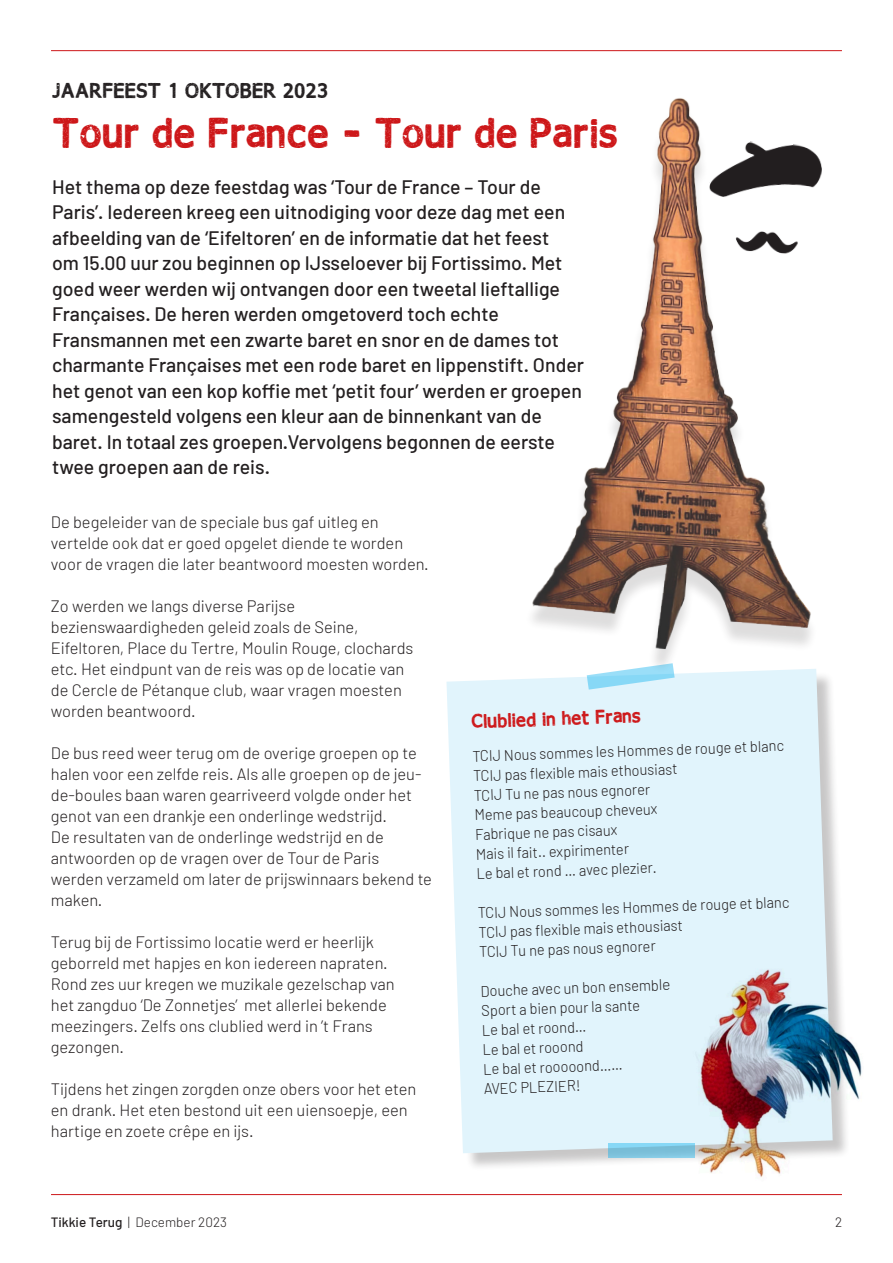
<style>
.page{position:relative;width:893px;height:1263px;background:#fff}
.page>*{position:absolute;margin:0;border:0;box-sizing:border-box;transform-origin:0 0}
.grote_header{font:42px "Good bye lullaby";color:#cd1719}
.subkop{font:21px "Good bye lullaby";color:#231f20}
.Intro{font:500 19.5px/25.5px "Barlow";color:#231f20}
.subkop-2{font:19.5px "Good bye lullaby";color:#cd1719}
.body{font:300 16.5px/21px "Barlow";color:#231f20}
.body-2{font:300 15.45px "Barlow";color:#231f20;scale:.95 1}
.t1{font:300 13.5px "Barlow";color:#231f20}
.s1{font-weight:500}
</style>
<div class="page">
<hr style="left:51px;top:50px;width:791px;height:1px;background:#cd1719">
<hr style="left:51px;top:1194px;width:791px;height:1px;background:#cd1719">
<div style="left:449px;top:671px;width:402px;height:500px;background:#231f20;opacity:.25"></div>
<div style="left:446px;top:671px;width:387px;height:482px;background:#e1f4fc"></div>
<svg style="left:587px;top:673px;width:88px;height:17px"></svg>
<svg style="left:608px;top:1143px;width:58px;height:14px"></svg>
<img style="left:532px;top:98px;width:284px;height:573px">
<img style="left:705px;top:139px;width:117px;height:120px">
<img style="left:666px;top:962px;width:196px;height:234px">
<p class="subkop" style="left:52px;top:80px;width:278px">JAARFEEST 1 OKTOBER 2023</p>
<p class="grote_header" style="left:52px;top:112px;width:567px">Tour de France - Tour de Paris</p>
<p class="Intro" style="left:52px;top:174px;width:533px">Het thema op deze feestdag was ‘Tour de France – Tour de Paris’. Iedereen kreeg een uitnodiging voor deze dag met een afbeelding van de ‘Eifeltoren’ en de informatie dat het feest<br>om 15.00 uur zou beginnen op IJsseloever bij Fortissimo. Met goed weer werden wij ontvangen door een tweetal lieftallige Françaises. De heren werden omgetoverd toch echte Fransmannen met een zwarte baret en snor en de dames tot charmante Françaises met een rode baret en lippenstift. Onder het genot van een kop koffie met ‘petit four’ werden er groepen samengesteld volgens een kleur aan de binnenkant van de baret. In totaal zes groepen.Vervolgens begonnen de eerste twee groepen aan de reis.</p>
<p class="body" style="left:51px;top:511px;width:379px">De begeleider van de speciale bus gaf uitleg en vertelde ook dat er goed opgelet diende te worden voor de vragen die later beantwoord moesten worden.</p>
<p class="body" style="left:51px;top:595px;width:364px">Zo werden we langs diverse Parijse bezienswaardigheden geleid zoals de Seine, Eifeltoren, Place du Tertre, Moulin Rouge, clochards etc. Het eindpunt van de reis was op de locatie van de Cercle de Pétanque club, waar vragen moesten worden beantwoord.</p>
<p class="body" style="left:51px;top:742px;width:372px">De bus reed weer terug om de overige groepen op te halen voor een zelfde reis. Als alle groepen op de jeu&shy;de-boules baan waren gearriveerd volgde onder het genot van een drankje een onderlinge wedstrijd.</p>
<p class="body" style="left:51px;top:826px;width:383px">De resultaten van de onderlinge wedstrijd en de antwoorden op de vragen over de Tour de Paris werden verzameld om later de prijswinnaars bekend te maken.</p>
<p class="body" style="left:51px;top:931px;width:338px">Terug bij de Fortissimo locatie werd er heerlijk geborreld met hapjes en kon iedereen napraten.</p>
<p class="body" style="left:51px;top:973px;width:345px">Rond zes uur kregen we muzikale gezelschap van het zangduo ‘De Zonnetjes’ met allerlei bekende meezingers. Zelfs ons clublied werd in ’t Frans gezongen.</p>
<p class="body" style="left:51px;top:1078px;width:367px">Tijdens het zingen zorgden onze obers voor het eten en drank. Het eten bestond uit een uiensoepje, een hartige en zoete crêpe en ijs.</p>
<p class="subkop-2" style="left:471px;top:712px;width:171px;rotate:-2deg">Clublied in het Frans</p>
<p class="body-2" style="left:472px;top:747px;width:330px;rotate:-2deg">TCIJ Nous sommes les Hommes de rouge et blanc</p>
<p class="body-2" style="left:473px;top:766px;width:217px;rotate:-2deg">TCIJ pas fl exible mais ethousiast</p>
<p class="body-2" style="left:474px;top:786px;width:187px;rotate:-2deg">TCIJ Tu ne pas nous egnorer</p>
<p class="body-2" style="left:474px;top:805px;width:194px;rotate:-2deg">Meme pas beaucoup cheveux</p>
<p class="body-2" style="left:475px;top:825px;width:151px;rotate:-2deg">Fabrique ne pas cisaux</p>
<p class="body-2" style="left:476px;top:844px;width:163px;rotate:-2deg">Mais il fait.. expirimenter</p>
<p class="body-2" style="left:476px;top:864px;width:191px;rotate:-2deg">Le bal et rond … avec plezier.</p>
<p class="body-2" style="left:478px;top:903px;width:330px;rotate:-2deg">TCIJ Nous sommes les Hommes de rouge et blanc</p>
<p class="body-2" style="left:478px;top:923px;width:217px;rotate:-2deg">TCIJ pas fl exible mais ethousiast</p>
<p class="body-2" style="left:479px;top:942px;width:187px;rotate:-2deg">TCIJ Tu ne pas nous egnorer</p>
<p class="body-2" style="left:480px;top:981px;width:201px;rotate:-2deg">Douche avec un bon ensemble</p>
<p class="body-2" style="left:481px;top:1001px;width:169px;rotate:-2deg">Sport a bien pour la sante</p>
<p class="body-2" style="left:482px;top:1020px;width:111px;rotate:-2deg">Le bal et roond…</p>
<p class="body-2" style="left:482px;top:1040px;width:108px;rotate:-2deg">Le bal et rooond</p>
<p class="body-2" style="left:483px;top:1059px;width:148px;rotate:-2deg">Le bal et rooooond……</p>
<p class="body-2" style="left:484px;top:1079px;width:103px;rotate:-2deg">AVEC PLEZIER!</p>
<p class="t1" style="left:51px;top:1214px;width:178px"><span class="s1">Tikkie Terug</span> | December 2023</p>
<p class="t1" style="left:835px;top:1214px;width:9px">2</p>
</div>
